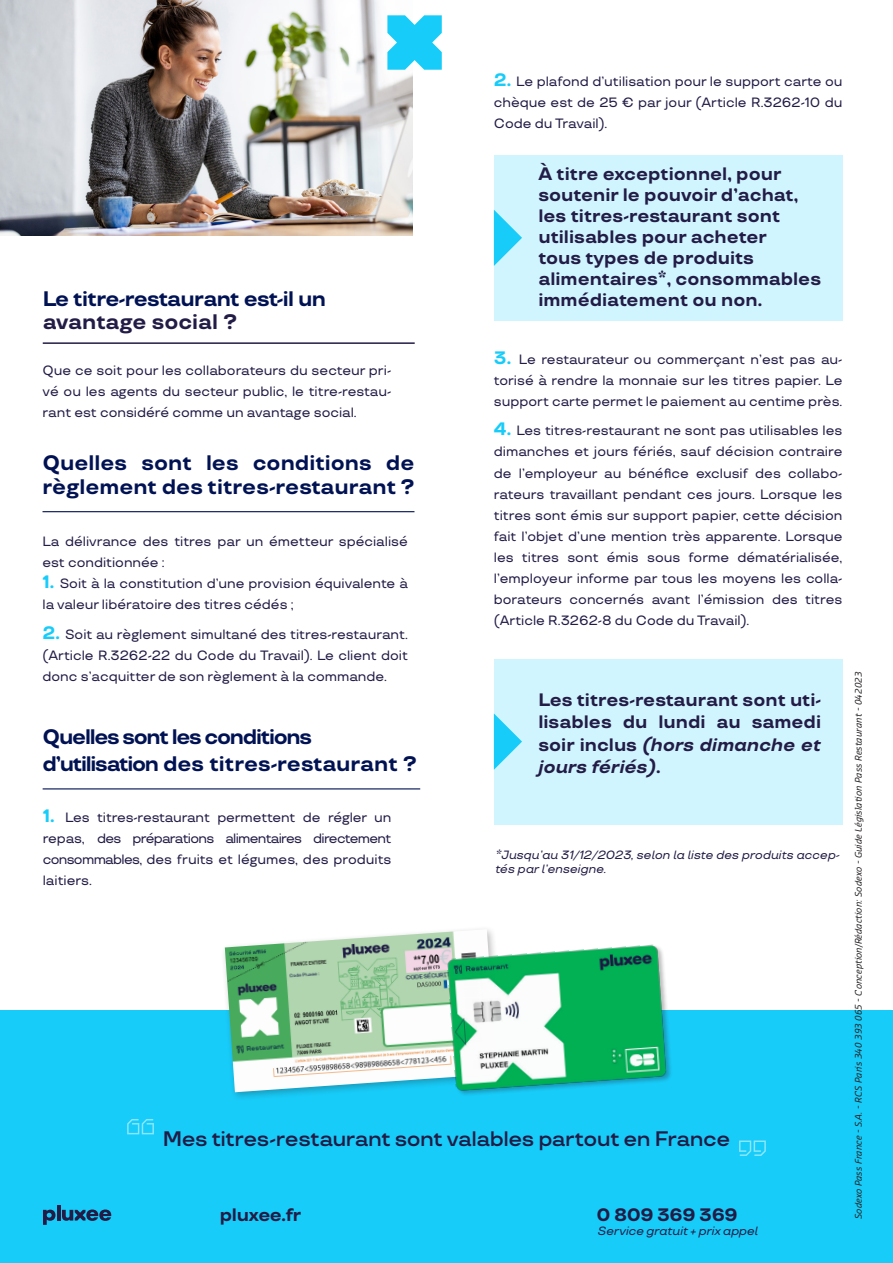
<style>
.page{position:relative;width:893px;height:1263px;background:#fff}
.page>*{position:absolute;margin:0;border:0;box-sizing:border-box;transform-origin:0 0}
.t1{font:700 21px/27px "TT Travels";letter-spacing:-.06em;color:#001253}
.t2{font:700 21px/24px "TT Travels";color:#001253}
.t3{font:600 21px "TT Travels";letter-spacing:-.025em;color:#221c46}
.t4{font:700 21px "TT Travels";letter-spacing:-.02em;color:#001253}
.t5{font:700 21px "TT Travels";color:#221c46}
.t6{font:700 18px/21px "TT Travels";color:#221c46}
.t7{font:700 18px "TT Travels";letter-spacing:-.025em;color:#221c46}
.t8{font:700 18px "TT Travels";letter-spacing:-.02em;color:#221c46}
.t9{font:500 13.5px/21px "TT Travels";color:#221c46;text-align:justify}
.t10{font:italic 500 12px/14.4px "TT Travels";color:#221c46}
.t11{font:italic 9px "Sansa Pro";color:#231f20}
.s1{font-weight:700;font-size:18px;color:#17ccf9}
.s2{font-style:italic}
</style>
<div class="page">
<div style="left:0;top:1011px;width:893px;height:252px;background:#17ccf9"></div>
<svg style="left:43px;top:1209px;width:12px;height:16px"></svg>
<hr style="left:57px;top:1205px;width:3px;height:15px;background:#221c46">
<svg style="left:62px;top:1209px;width:49px;height:12px"></svg>
<img style="left:0;top:0;width:413px;height:235px">
<hr style="left:43px;top:511px;width:371px;height:1px;background:#001253">
<svg style="left:387px;top:15px;width:55px;height:55px;background:#38d3f9"></svg>
<hr style="left:43px;top:788px;width:377px;height:1px;background:#001253">
<div style="left:494px;top:155px;width:348px;height:166px;background:#d1f5fe"></div>
<svg style="left:494px;top:210px;width:28px;height:56px"></svg>
<div style="left:494px;top:659px;width:348px;height:165px;background:#d1f5fe"></div>
<svg style="left:494px;top:713px;width:28px;height:57px"></svg>
<div style="left:220px;top:925px;width:287px;height:177px;background:#231f20;opacity:.3"></div>
<img style="left:225px;top:929px;width:272px;height:163px">
<div style="left:447px;top:944px;width:226px;height:153px;background:#231f20;opacity:.3"></div>
<img style="left:447px;top:944px;width:221px;height:148px">
<svg style="left:127px;top:1119px;width:27px;height:15px"></svg>
<svg style="left:739px;top:1140px;width:27px;height:16px"></svg>
<hr style="left:43px;top:342px;width:372px;height:2px;background:#221c46">
<p class="t4" style="left:43px;top:286px;width:285px">Le titre-restaurant est-il un</p>
<p class="t5" style="left:43px;top:309px;width:196px">avantage social ?</p>
<p class="t9" style="left:43px;top:360px;width:350px">Que ce soit pour les collaborateurs du secteur pri&shy;vé ou les agents du secteur public, le titre-restau&shy;rant est considéré comme un avantage social.</p>
<p class="t2" style="left:43px;top:451px;width:373px">Quelles sont les conditions de règlement des titres-restaurant ?</p>
<p class="t9" style="left:43px;top:531px;width:367px">La délivrance des titres par un émetteur spécialisé est conditionnée :</p>
<p class="t9" style="left:43px;top:573px;width:367px"><span class="s1">1.</span> Soit à la constitution d’une provision équivalente à la valeur libératoire des titres cédés ;</p>
<p class="t9" style="left:43px;top:623px;width:367px"><span class="s1">2.</span> Soit au règlement simultané des titres-restaurant. (Article R.3262-22 du Code du Travail). Le client doit donc s’acquitter de son règlement à la commande.</p>
<p class="t1" style="left:43px;top:724px;width:376px">Quelles sont les conditions d’utilisation des titres-restaurant ?</p>
<p class="t9" style="left:43px;top:807px;width:350px"><span class="s1">1.</span> Les titres-restaurant permettent de régler un repas, des préparations alimentaires directement consommables, des fruits et légumes, des produits laitiers.</p>
<p class="t9" style="left:494px;top:71px;width:350px"><span class="s1">2.</span> Le plafond d’utilisation pour le support carte ou chèque est de 25 € par jour (Article R.3262-10 du Code du Travail).</p>
<p class="t6" style="left:538px;top:163px;width:284px">À titre exceptionnel, pour soutenir le pouvoir d’achat, les titres-restaurant sont utilisables pour acheter<br>tous types de produits alimentaires*, consommables immédiatement ou non.</p>
<p class="t9" style="left:494px;top:349px;width:350px"><span class="s1">3.</span> Le restaurateur ou commerçant n’est pas au&shy;torisé à rendre la monnaie sur les titres papier. Le support carte permet le paiement au centime près.</p>
<p class="t9" style="left:494px;top:420px;width:350px"><span class="s1">4.</span> Les titres-restaurant ne sont pas utilisables les dimanches et jours fériés, sauf décision contraire de l’employeur au bénéfice exclusif des collabo&shy;rateurs travaillant pendant ces jours. Lorsque les titres sont émis sur support papier, cette décision fait l’objet d’une mention très apparente. Lorsque les titres sont émis sous forme dématérialisée, l’employeur informe par tous les moyens les colla&shy;borateurs concernés avant l’émission des titres (Article R.3262-8 du Code du Travail).</p>
<p class="t6" style="left:538px;top:689px;width:284px;line-height:22.5px;text-align:justify">Les titres-restaurant sont uti&shy;lisables du lundi au samedi soir inclus <span class="s2">(hors dimanche et jours fériés)</span>.</p>
<p class="t10" style="left:495px;top:847px;width:346px">*Jusqu’au 31/12/2023, selon la liste des produits accep&shy;tés par l’enseigne.</p>
<p class="t3" style="left:163px;top:1125px;width:569px">Mes titres-restaurant sont valables partout en France</p>
<p class="t8" style="left:220px;top:1203px;width:83px">pluxee.fr</p>
<p class="t7" style="left:596px;top:1203px;width:143px">0 809 369 369</p>
<p class="t10" style="left:598px;top:1224px;width:162px">Service gratuit + prix appel</p>
<p class="t11" style="left:853px;top:1219px;width:549px;rotate:-90deg">Sodexo Pass France - S.A. - RCS Paris 340 393 065 - Conception/Rédaction: Sodexo - Guide Législation Pass Restaurant - 042023</p>
</div>
